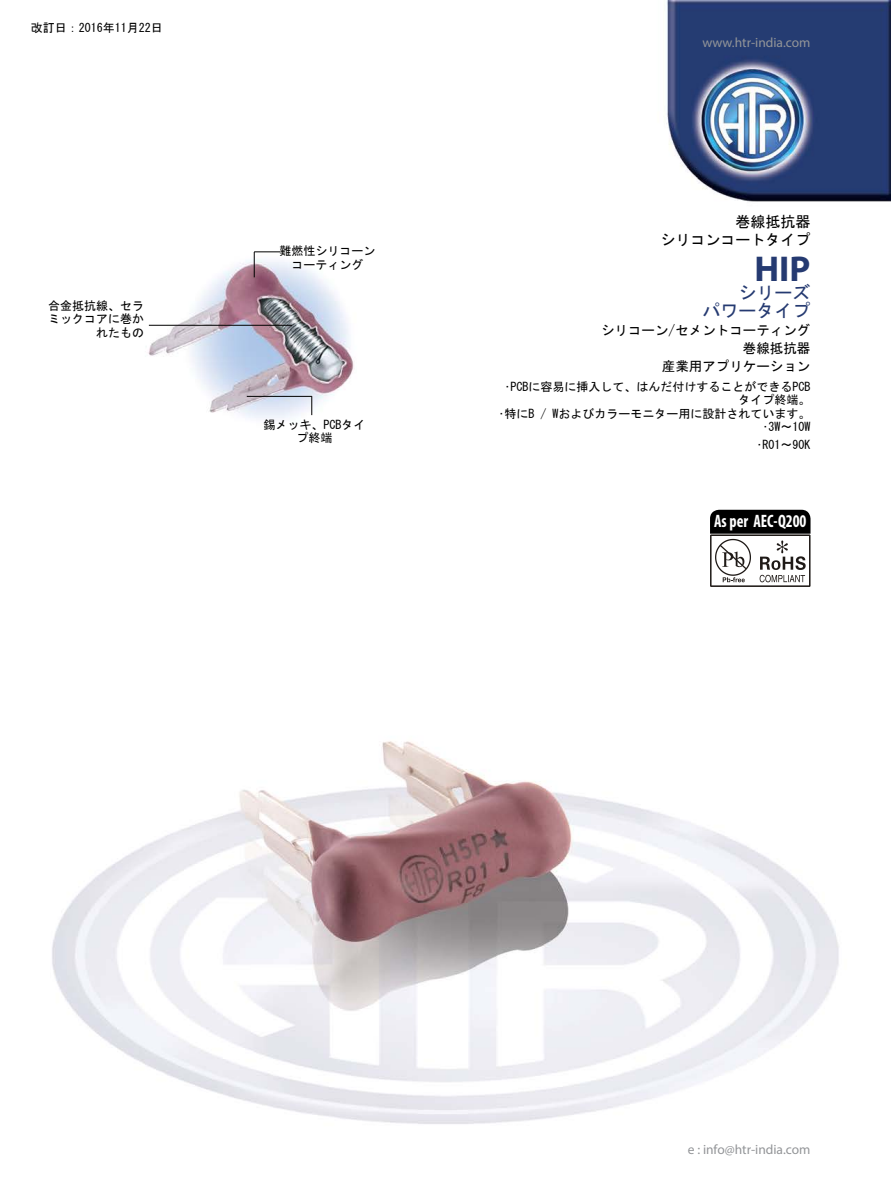
<style>
.page{position:relative;width:891px;height:1188px;background:#fff}
.page>*{position:absolute;margin:0;border:0;box-sizing:border-box;transform-origin:0 0}
.t1{font:700 36px "Myriad Pro";color:#253a71}
.t2{font:700 condensed 18px "Myriad Pro";color:#fff;scale:.9 1}
.t3{font:18px/18px "MS Gothic";color:#253a71;text-align:right}
.t4{font:15px/18px "MS Gothic";color:#000;text-align:right}
.t5{font:13.5px "Myriad Pro";color:#939598}
.t6{font:13.5px/18px "MS Gothic";color:#000;text-align:right}
.t7{font:12px/13.5px "MS Gothic";color:#000;text-align:right}
</style>
<div class="page">
<img style="left:52px;top:0;width:839px;height:1124px">
<hr style="left:149px;top:325px;width:143px;height:1px;background:#000">
<svg style="left:311px;top:397px;width:1px;height:18px"></svg>
<hr style="left:247px;top:396px;width:65px;height:1px;background:#000">
<svg style="left:254px;top:251px;width:26px;height:26px"></svg>
<svg style="left:710px;top:510px;width:101px;height:77px"></svg>
<p class="t7" style="left:31px;top:21px;width:134px">改訂日：2016年11月22日</p>
<p class="t7" style="left:48px;top:298px;width:97px">合金抵抗線、セラミックコアに巻かれたもの</p>
<p class="t7" style="left:280px;top:244px;width:97px;text-align:center">難燃性シリコーンコーティング</p>
<p class="t7" style="left:264px;top:418px;width:103px;text-align:center">錫メッキ、PCBタイプ終端</p>
<p class="t5" style="left:702px;top:34px;width:110px">www.htr-india.com</p>
<p class="t4" style="left:660px;top:213px;width:151px">巻線抵抗器<br>シリコンコートタイプ</p>
<h1 class="t1" style="left:754px;top:246px;width:57px">HIP</h1>
<h2 class="t3" style="left:702px;top:284px;width:109px">シリーズ<br>パワータイプ</h2>
<p class="t6" style="left:601px;top:321px;width:211px">シリコーン/セメントコーティング巻線抵抗器<br>産業用アプリケーション</p>
<p class="t7" style="left:504px;top:380px;width:307px">•PCBに容易に挿入して、はんだ付けすることができるPCBタイプ終端。</p>
<p class="t7" style="left:498px;top:407px;width:313px">•特にB / Wおよびカラーモニター用に設計されています。</p>
<p class="t7" style="left:762px;top:420px;width:49px">•3W〜10W</p>
<p class="t7" style="left:756px;top:438px;width:55px">•R01〜90K</p>
<h2 class="t2" style="left:714px;top:510px;width:104px">As per AEC-Q200</h2>
<p class="t5" style="left:688px;top:1141px;width:124px">e : info@htr-india.com</p>
</div>
